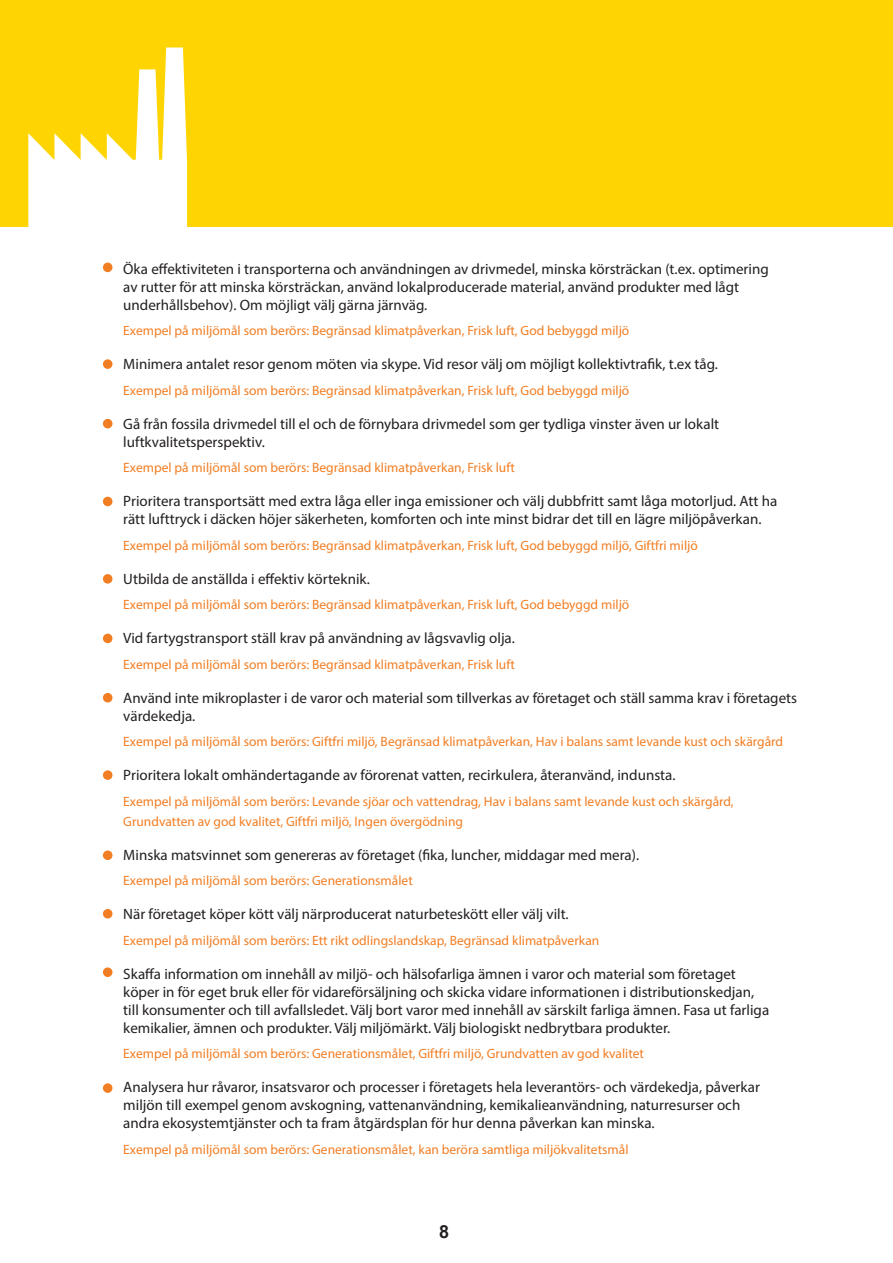
<style>
.page{position:relative;width:893px;height:1263px;background:#fff}
.page>*{position:absolute;margin:0;border:0;box-sizing:border-box;transform-origin:0 0}
.t1{font:700 18px "Arial";color:#231f20}
.t2{font:15px/18px "Myriad Pro";color:#231f20}
.t3{font:13.5px/19.8px "Myriad Pro";color:#f27e24}
</style>
<div class="page">
<div style="left:0;top:0;width:893px;height:226px;background:#fed503"></div>
<svg style="left:28px;top:47px;width:159px;height:180px"></svg>
<div style="left:103px;top:263px;width:9px;height:9px;background:#f27e24;border-radius:50%"></div>
<div style="left:103px;top:359px;width:9px;height:10px;background:#f27e24;border-radius:50%"></div>
<div style="left:103px;top:419px;width:9px;height:9px;background:#f27e24;border-radius:50%"></div>
<div style="left:103px;top:497px;width:9px;height:9px;background:#f27e24;border-radius:50%"></div>
<div style="left:103px;top:574px;width:9px;height:10px;background:#f27e24;border-radius:50%"></div>
<div style="left:103px;top:634px;width:9px;height:9px;background:#f27e24;border-radius:50%"></div>
<div style="left:103px;top:693px;width:9px;height:9px;background:#f27e24;border-radius:50%"></div>
<div style="left:103px;top:770px;width:9px;height:10px;background:#f27e24;border-radius:50%"></div>
<div style="left:103px;top:850px;width:9px;height:10px;background:#f27e24;border-radius:50%"></div>
<div style="left:103px;top:909px;width:9px;height:9px;background:#f27e24;border-radius:50%"></div>
<div style="left:103px;top:967px;width:9px;height:10px;background:#f27e24;border-radius:50%"></div>
<div style="left:103px;top:1083px;width:9px;height:10px;background:#f27e24;border-radius:50%"></div>
<p class="t2" style="left:123px;top:260px;width:647px">Öka effektiviteten i transporterna och användningen av drivmedel, minska körsträckan (t.ex. optimering av rutter för att minska körsträckan, använd lokalproducerade material, använd produkter med lågt underhållsbehov). Om möjligt välj gärna järnväg.</p>
<p class="t3" style="left:123px;top:321px;width:508px">Exempel på miljömål som berörs: Begränsad klimatpåverkan, Frisk luft, God bebyggd miljö</p>
<p class="t2" style="left:123px;top:355px;width:596px">Minimera antalet resor genom möten via skype. Vid resor välj om möjligt kollektivtrafik, t.ex tåg.</p>
<p class="t3" style="left:123px;top:380px;width:508px">Exempel på miljömål som berörs: Begränsad klimatpåverkan, Frisk luft, God bebyggd miljö</p>
<p class="t2" style="left:123px;top:415px;width:597px">Gå från fossila drivmedel till el och de förnybara drivmedel som ger tydliga vinster även ur lokalt luftkvalitetsperspektiv.</p>
<p class="t3" style="left:123px;top:458px;width:393px">Exempel på miljömål som berörs: Begränsad klimatpåverkan, Frisk luft</p>
<p class="t2" style="left:123px;top:492px;width:655px">Prioritera transportsätt med extra låga eller inga emissioner och välj dubbfritt samt låga motorljud. Att ha rätt lufttryck i däcken höjer säkerheten, komforten och inte minst bidrar det till en lägre miljöpåverkan.</p>
<p class="t3" style="left:123px;top:535px;width:576px">Exempel på miljömål som berörs: Begränsad klimatpåverkan, Frisk luft, God bebyggd miljö, Giftfri miljö</p>
<p class="t2" style="left:123px;top:570px;width:248px">Utbilda de anställda i effektiv körteknik.</p>
<p class="t3" style="left:123px;top:595px;width:508px">Exempel på miljömål som berörs: Begränsad klimatpåverkan, Frisk luft, God bebyggd miljö</p>
<p class="t2" style="left:123px;top:629px;width:393px">Vid fartygstransport ställ krav på användning av lågsvavlig olja.</p>
<p class="t3" style="left:123px;top:654px;width:393px">Exempel på miljömål som berörs: Begränsad klimatpåverkan, Frisk luft</p>
<p class="t2" style="left:123px;top:689px;width:675px">Använd inte mikroplaster i de varor och material som tillverkas av företaget och ställ samma krav i företagets värdekedja.</p>
<p class="t3" style="left:123px;top:732px;width:661px">Exempel på miljömål som berörs: Giftfri miljö, Begränsad klimatpåverkan, Hav i balans samt levande kust och skärgård</p>
<p class="t2" style="left:123px;top:766px;width:554px">Prioritera lokalt omhändertagande av förorenat vatten, recirkulera, återanvänd, indunsta.</p>
<p class="t3" style="left:123px;top:791px;width:612px">Exempel på miljömål som berörs: Levande sjöar och vattendrag, Hav i balans samt levande kust och skärgård,<br>Grundvatten av god kvalitet, Giftfri miljö, Ingen övergödning</p>
<p class="t2" style="left:123px;top:845px;width:517px">Minska matsvinnet som genereras av företaget (fika, luncher, middagar med mera).</p>
<p class="t3" style="left:123px;top:871px;width:291px">Exempel på miljömål som berörs: Generationsmålet</p>
<p class="t2" style="left:123px;top:905px;width:447px">När företaget köper kött välj närproducerat naturbeteskött eller välj vilt.</p>
<p class="t3" style="left:123px;top:930px;width:478px">Exempel på miljömål som berörs: Ett rikt odlingslandskap, Begränsad klimatpåverkan</p>
<p class="t2" style="left:123px;top:964px;width:647px">Skaffa information om innehåll av miljö- och hälsofarliga ämnen i varor och material som företaget köper in för eget bruk eller för vidareförsäljning och skicka vidare informationen i distributionskedjan, till konsumenter och till avfallsledet. Välj bort varor med innehåll av särskilt farliga ämnen. Fasa ut farliga kemikalier, ämnen och produkter. Välj miljömärkt. Välj biologiskt nedbrytbara produkter.</p>
<p class="t3" style="left:123px;top:1044px;width:522px">Exempel på miljömål som berörs: Generationsmålet, Giftfri miljö, Grundvatten av god kvalitet</p>
<p class="t2" style="left:123px;top:1078px;width:638px">Analysera hur råvaror, insatsvaror och processer i företagets hela leverantörs- och värdekedja, påverkar miljön till exempel genom avskogning, vattenanvändning, kemikalieanvändning, naturresurser och andra ekosystemtjänster och ta fram åtgärdsplan för hur denna påverkan kan minska.</p>
<p class="t3" style="left:123px;top:1139px;width:507px">Exempel på miljömål som berörs: Generationsmålet, kan beröra samtliga miljökvalitetsmål</p>
<p class="t1" style="left:439px;top:1219px;width:12px">8</p>
</div>
